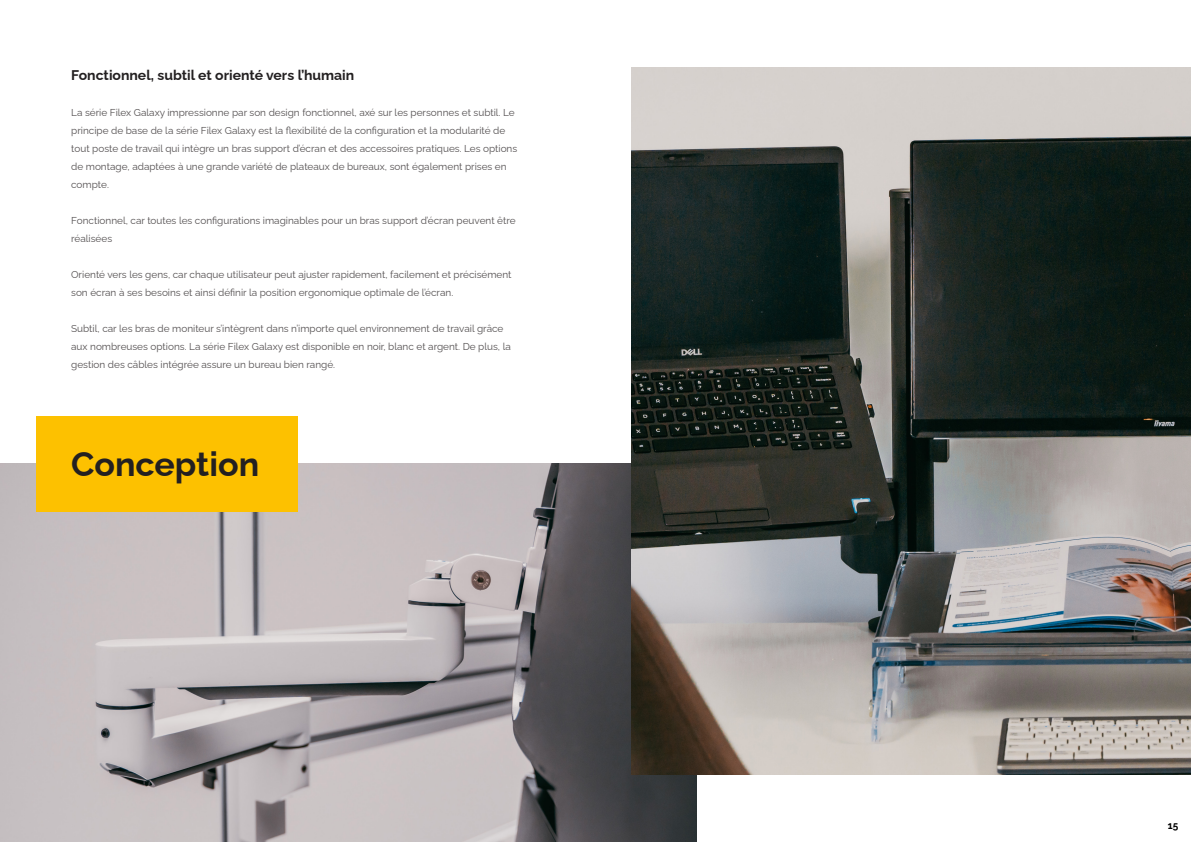
<style>
.page{position:relative;width:1191px;height:842px;background:#fff}
.page>*{position:absolute;margin:0;border:0;box-sizing:border-box;transform-origin:0 0}
.t1{font:700 34px "Raleway";color:#232021}
.t2{font:700 14px "Raleway";color:#232021}
.t3{font:10px/18px "Raleway";color:#545051}
.t4{font:700 10px "Raleway";color:#000}
</style>
<div class="page">
<img style="left:0;top:464px;width:696px;height:378px">
<div style="left:36px;top:416px;width:262px;height:96px;background:#fdc100"></div>
<img style="left:631px;top:67px;width:559px;height:708px">
<h2 class="t2" style="left:71px;top:64px;width:285px">Fonctionnel, subtil et orienté vers l’humain</h2>
<p class="t3" style="left:71px;top:103px;width:447px">La série Filex Galaxy impressionne par son design fonctionnel, axé sur les personnes et subtil. Le principe de base de la série Filex Galaxy est la flexibilité de la configuration et la modularité de tout poste de travail qui intègre un bras support d’écran et des accessoires pratiques. Les options de montage, adaptées à une grande variété de plateaux de bureaux, sont également prises en compte.</p>
<p class="t3" style="left:71px;top:211px;width:446px">Fonctionnel, car toutes les configurations imaginables pour un bras support d’écran peuvent être réalisées</p>
<p class="t3" style="left:71px;top:265px;width:442px">Orienté vers les gens, car chaque utilisateur peut ajuster rapidement, facilement et précisément son écran à ses besoins et ainsi définir la position ergonomique optimale de l’écran.</p>
<p class="t3" style="left:71px;top:319px;width:441px">Subtil, car les bras de moniteur s’intègrent dans n’importe quel environnement de travail grâce aux nombreuses options. La série Filex Galaxy est disponible en noir, blanc et argent. De plus, la gestion des câbles intégrée assure un bureau bien rangé.</p>
<h1 class="t1" style="left:71px;top:437px;width:189px">Conception</h1>
<p class="t4" style="left:1167px;top:817px;width:12px">15</p>
</div>
